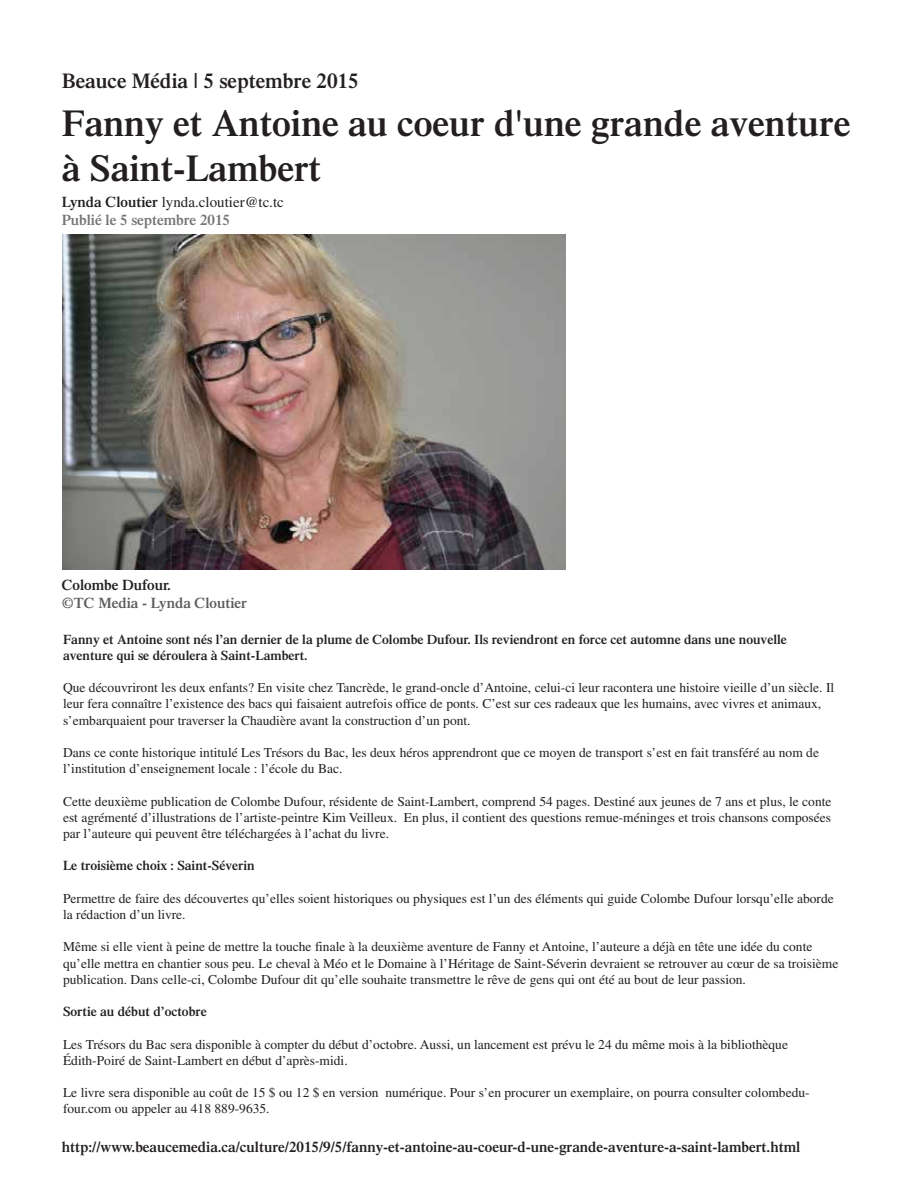
<style>
.page{position:relative;width:918px;height:1188px;background:#fff}
.page>*{position:absolute;margin:0;border:0;box-sizing:border-box;transform-origin:0 0}
.t1{font:600 37.5px/45px "Times";color:#231f20}
.t2{font:600 21.15px "Times";color:#231f20}
.t3{font:600 15px "Times";color:#231f20}
.t4{font:600 15px/18px "Times";color:#737577}
.t5{font:600 15px "Times";color:#5d5d60}
.t6{font:13.5px/16.2px "Times";color:#231f20}
.t7{font:600 13.5px/16.2px "Times";color:#231f20}
.s1{color:#231f20}
.s2{font-weight:400;color:#231f20}
</style>
<div class="page">
<img style="left:62px;top:234px;width:504px;height:336px">
<h2 class="t2" style="left:62px;top:68px;width:299px">Beauce Média | 5 septembre 2015</h2>
<h1 class="t1" style="left:62px;top:100px;width:790px">Fanny et Antoine au coeur d'une grande aventure à Saint-Lambert</h1>
<p class="t4" style="left:62px;top:193px;width:224px"><span class="s1">Lynda Cloutier</span> <span class="s2">lynda.cloutier@tc.tc<br></span>Publié le 5 septembre 2015</p>
<p class="t3" style="left:62px;top:576px;width:111px">Colombe Dufour.</p>
<p class="t5" style="left:62px;top:594px;width:187px">©TC Media - Lynda Cloutier</p>
<p class="t7" style="left:63px;top:631px;width:725px">Fanny et Antoine sont nés l’an dernier de la plume de Colombe Dufour. Ils reviendront en force cet automne dans une nouvelle aventure qui se déroulera à Saint-Lambert.</p>
<p class="t6" style="left:63px;top:680px;width:773px">Que découvriront les deux enfants? En visite chez Tancrède, le grand-oncle d’Antoine, celui-ci leur racontera une histoire vieille d’un siècle. Il leur fera connaître l’existence des bacs qui faisaient autrefois office de ponts. C’est sur ces radeaux que les humains, avec vivres et animaux, s’embarquaient pour traverser la Chaudière avant la construction d’un pont.</p>
<p class="t6" style="left:63px;top:744px;width:757px">Dans ce conte historique intitulé Les Trésors du Bac, les deux héros apprendront que ce moyen de transport s’est en fait transféré au nom de l’institution d’enseignement locale : l’école du Bac.</p>
<p class="t6" style="left:63px;top:793px;width:770px;text-align:justify">Cette deuxième publication de Colombe Dufour, résidente de Saint-Lambert, comprend 54 pages. Destiné aux jeunes de 7 ans et plus, le conte est agrémenté d’illustrations de l’artiste-peintre Kim Veilleux. En plus, il contient des questions remue-méninges et trois chansons composées par l’auteure qui peuvent être téléchargées à l’achat du livre.</p>
<p class="t7" style="left:63px;top:857px;width:193px">Le troisième choix : Saint-Séverin</p>
<p class="t6" style="left:63px;top:890px;width:772px">Permettre de faire des découvertes qu’elles soient historiques ou physiques est l’un des éléments qui guide Colombe Dufour lorsqu’elle aborde la rédaction d’un livre.</p>
<p class="t6" style="left:63px;top:939px;width:777px">Même si elle vient à peine de mettre la touche finale à la deuxième aventure de Fanny et Antoine, l’auteure a déjà en tête une idée du conte qu’elle mettra en chantier sous peu. Le cheval à Méo et le Domaine à l’Héritage de Saint-Séverin devraient se retrouver au cœur de sa troisième publication. Dans celle-ci, Colombe Dufour dit qu’elle souhaite transmettre le rêve de gens qui ont été au bout de leur passion.</p>
<p class="t7" style="left:63px;top:1003px;width:145px">Sortie au début d’octobre</p>
<p class="t6" style="left:63px;top:1036px;width:726px">Les Trésors du Bac sera disponible à compter du début d’octobre. Aussi, un lancement est prévu le 24 du même mois à la bibliothèque<br>Édith-Poiré de Saint-Lambert en début d’après-midi.</p>
<p class="t6" style="left:63px;top:1085px;width:748px">Le livre sera disponible au coût de 15 $ ou 12 $ en version numérique. Pour s’en procurer un exemplaire, on pourra consulter colombedu&shy;four.com ou appeler au 418 889-9635.</p>
<p class="t3" style="left:62px;top:1138px;width:740px">http://www.beaucemedia.ca/culture/2015/9/5/fanny-et-antoine-au-coeur-d-une-grande-aventure-a-saint-lambert.html</p>
</div>
